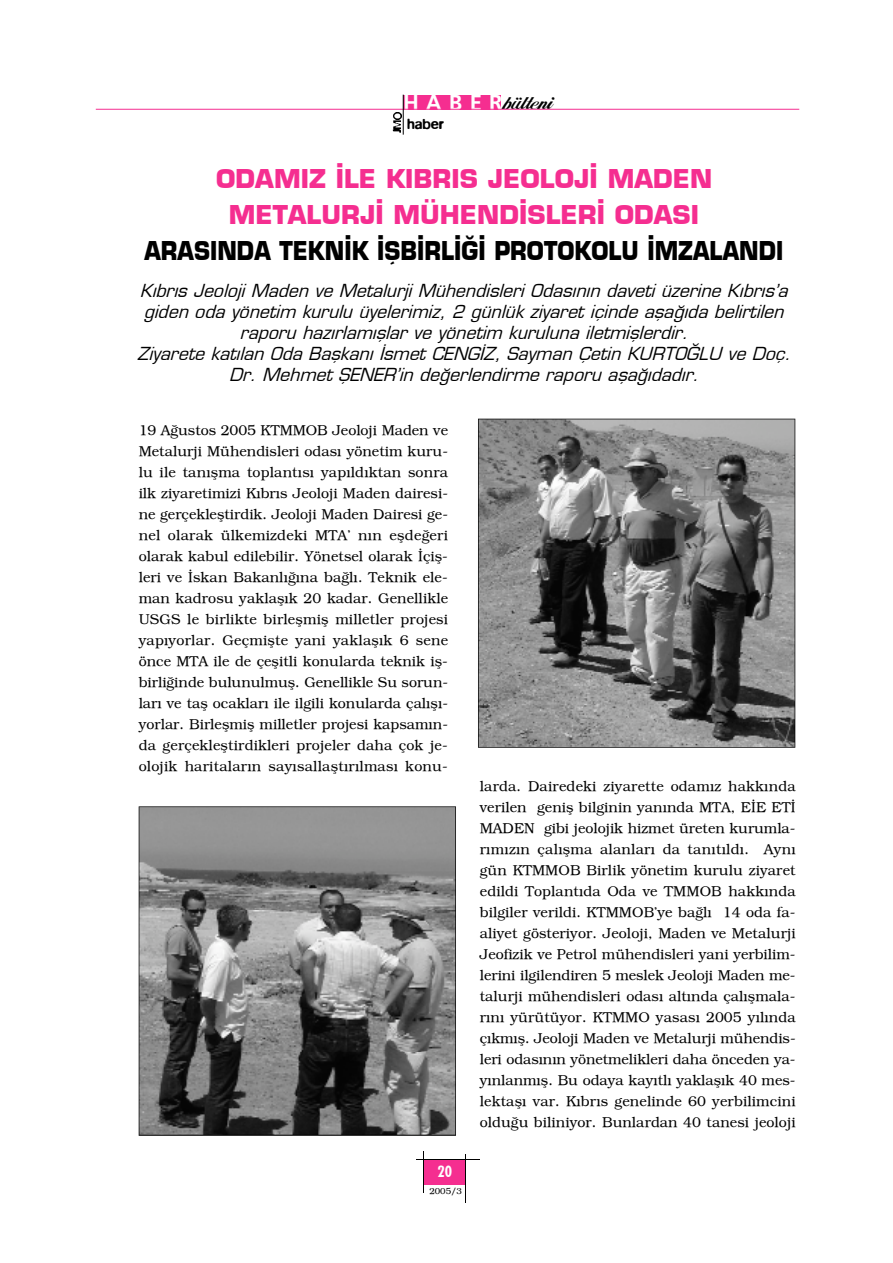
<style>
.page{position:relative;width:893px;height:1263px;background:#fff}
.page>*{position:absolute;margin:0;border:0;box-sizing:border-box;transform-origin:0 0}
.t1{font:700 27px/36px "Eurostile";color:#f52e90;text-align:center}
.t2{font:700 27px "Eurostile";color:#000;scale:.88 1}
.t3{font:21px "Alice Script";color:#000}
.t4{font:italic 17.55px/21px "Eurostile";color:#000;text-align:center}
.t5{font:500 15px "Blur";color:#000}
.t6{font:700 condensed 15px "Futura";color:#fff}
.t7{font:14.25px/21px "Bookman";letter-spacing:.01em;color:#000;text-align:justify}
.t8{font:8.7px "Bookman";color:#000}
.s1{font-family:"Frugal Sans";font-weight:700;font-size:22.5px;color:#fff}
</style>
<div class="page">
<div style="left:424px;top:1160px;width:41px;height:25px;background:#f52e90"></div>
<hr style="left:423px;top:1151px;width:1px;height:41px;background:#000">
<hr style="left:465px;top:1154px;width:1px;height:49px;background:#000">
<hr style="left:415px;top:1160px;width:64px;height:1px;background:#000">
<svg style="left:392px;top:112px;width:9px;height:21px"></svg>
<div style="left:403px;top:95px;width:98px;height:14px;background:#f52e90"></div>
<hr style="left:96px;top:109px;width:703px;height:1px;background:#f52e90">
<hr style="left:403px;top:95px;width:1px;height:40px;background:#000">
<svg style="left:139px;top:806px;width:317px;height:330px"></svg>
<svg style="left:478px;top:419px;width:317px;height:329px"></svg>
<h2 class="t3" style="left:403px;top:89px;width:150px"><span class="s1">H A B E R</span>bülteni</h2>
<p class="t5" style="left:407px;top:115px;width:39px">haber</p>
<h1 class="t1" style="left:216px;top:162px;width:498px">ODAMIZ ‹LE KIBRIS JEOLOJ‹ MADEN<br>METALURJ‹ MÜHEND‹SLER‹ ODASI</h1>
<h1 class="t2" style="left:144px;top:239px;width:727px">ARASINDA TEKN‹K ‹fiB‹RL‹⁄‹ PROTOKOLU ‹MZALANDI</h1>
<p class="t4" style="left:137px;top:281px;width:654px">K›br›s Jeoloji Maden ve Metalurji Mühendisleri Odas›n›n daveti üzerine K›br›s’a giden oda yönetim kurulu üyelerimiz, 2 günlük ziyaret içinde afla¤›da belirtilen raporu haz›rlam›fllar ve yönetim kuruluna iletmifllerdir.<br>Ziyarete kat›lan Oda Baflkan› ‹smet CENG‹Z, Sayman Çetin KURTO⁄LU ve Doç.<br>Dr. Mehmet fiENER’in de¤erlendirme raporu afla¤›dad›r.</p>
<p class="t7" style="left:139px;top:420px;width:311px">19 A¤ustos 2005 KTMMOB Jeoloji Maden ve Metalurji Mühendisleri odas› yönetim kuru&shy;lu ile tan›flma toplant›s› yap›ld›ktan sonra ilk ziyaretimizi K›br›s Jeoloji Maden dairesi&shy;ne gerçeklefltirdik. Jeoloji Maden Dairesi ge&shy;nel olarak ülkemizdeki MTA’ n›n eflde¤eri olarak kabul edilebilir. Yönetsel olarak ‹çifl&shy;leri ve ‹skan Bakanl›¤›na ba¤l›. Teknik ele&shy;man kadrosu yaklafl›k 20 kadar. Genellikle USGS le birlikte birleflmifl milletler projesi yap›yorlar. Geçmiflte yani yaklafl›k 6 sene önce MTA ile de çeflitli konularda teknik ifl&shy;birli¤inde bulunulmufl. Genellikle Su sorun&shy;lar› ve tafl ocaklar› ile ilgili konularda çal›fl›- yorlar. Birleflmifl milletler projesi kapsam›n&shy;da gerçeklefltirdikleri projeler daha çok je&shy;olojik haritalar›n say›sallaflt›r›lmas› konu-</p>
<p class="t6" style="left:437px;top:1162px;width:16px">20</p>
<p class="t8" style="left:429px;top:1186px;width:34px">2005/3</p>
<p class="t7" style="left:480px;top:776px;width:317px">larda. Dairedeki ziyarette odam›z hakk›nda verilen genifl bilginin yan›nda MTA, E‹E ET‹ MADEN gibi jeolojik hizmet üreten kurumla&shy;r›m›z›n çal›flma alanlar› da tan›t›ld›. Ayn› gün KTMMOB Birlik yönetim kurulu ziyaret edildi Toplant›da Oda ve TMMOB hakk›nda bilgiler verildi. KTMMOB’ye ba¤l› 14 oda fa&shy;aliyet gösteriyor. Jeoloji, Maden ve Metalurji Jeofizik ve Petrol mühendisleri yani yerbilim&shy;lerini ilgilendiren 5 meslek Jeoloji Maden me&shy;talurji mühendisleri odas› alt›nda çal›flmala&shy;r›n› yürütüyor. KTMMO yasas› 2005 y›l›nda ç›km›fl. Jeoloji Maden ve Metalurji mühendis&shy;leri odas›n›n yönetmelikleri daha önceden ya&shy;y›nlanm›fl. Bu odaya kay›tl› yaklafl›k 40 mes&shy;lektafl› var. K›br›s genelinde 60 yerbilimcini oldu¤u biliniyor. Bunlardan 40 tanesi jeoloji</p>
</div>
